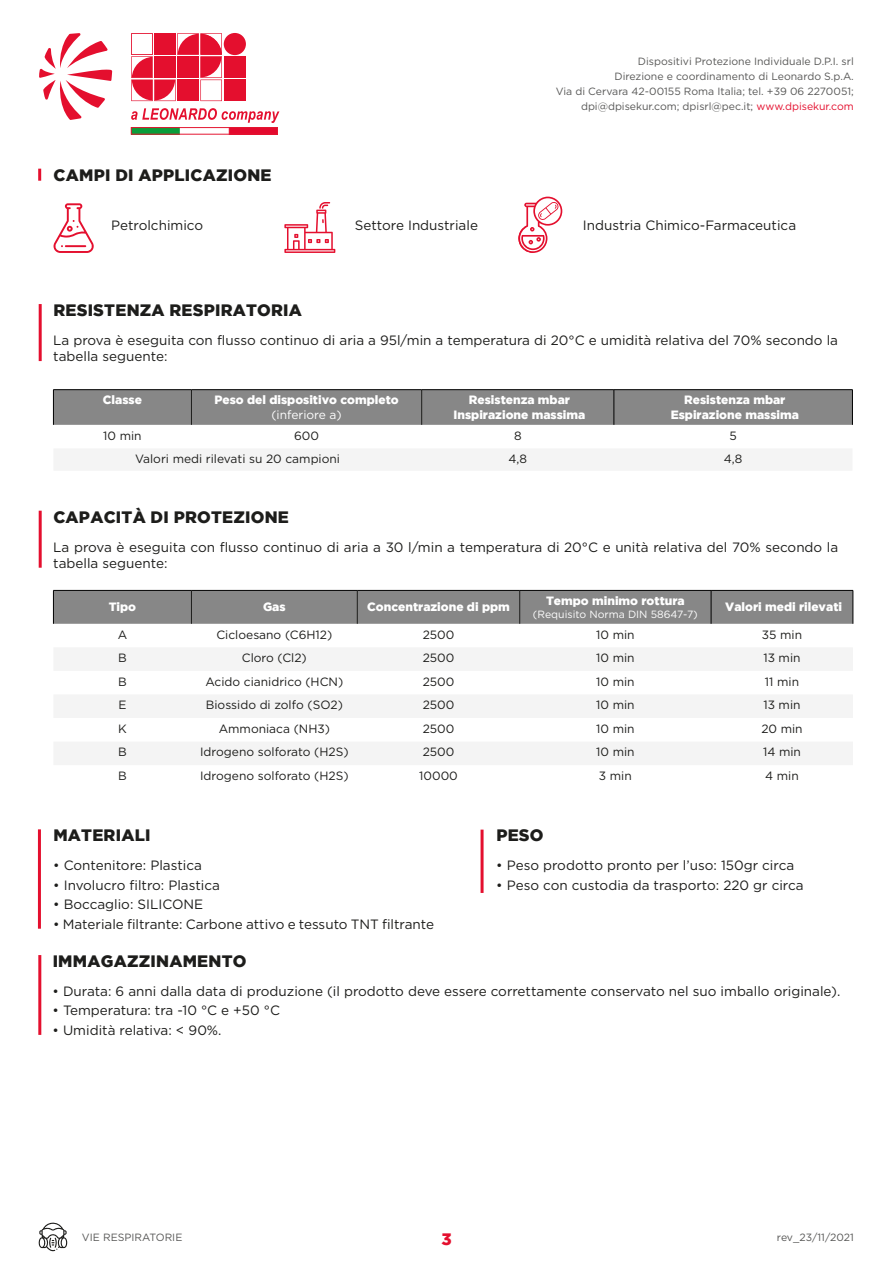
<style>
.page{position:relative;width:893px;height:1263px;background:#fff}
.page>*{position:absolute;margin:0;border:0;box-sizing:border-box;transform-origin:0 0}
.t1{font:900 16.5px "Gotham";letter-spacing:.015em;color:#1d1d1b}
.t2{font:900 16.5px "Gotham";color:#e40f2e}
.t3{font:13.5px/16.2px "Gotham";color:#1d1d1b}
.t4{font:12px "Gotham";color:#1d1d1b}
.t5{font:900 12px "Gotham";color:#fff}
.t6{font:12px "Gotham";color:#fff}
.t7{font:10.5px/15px "Gotham";color:#575756;text-align:right}
.t8{font:10.5px "Gotham";color:#fff}
.s1{color:#e40f2e}
</style>
<div class="page">
<svg style="left:39px;top:1222px;width:28px;height:29px"></svg>
<div style="left:224px;top:56px;width:22px;height:22px;background:#e40f2e"></div>
<div style="left:224px;top:80px;width:22px;height:21px;background:#e40f2e"></div>
<div style="left:224px;top:33px;width:22px;height:22px;background:#e40f2e;border-radius:50%"></div>
<svg style="left:131px;top:33px;width:91px;height:68px"></svg>
<svg style="left:131px;top:108px;width:148px;height:15px"></svg>
<svg style="left:39px;top:33px;width:73px;height:87px"></svg>
<img style="left:133px;top:129px;width:143px;height:3px">
<div style="left:131px;top:127px;width:147px;height:7px;border:1px solid #e41731"></div>
<div style="left:54px;top:591px;width:799px;height:33px;background:#878787"></div>
<svg style="left:54px;top:648px;width:799px;height:117px;fill:#f4f4f4"></svg>
<hr style="left:191px;top:591px;width:1px;height:33px;background:#1d1d1b">
<hr style="left:357px;top:591px;width:1px;height:33px;background:#1d1d1b">
<hr style="left:519px;top:591px;width:1px;height:33px;background:#1d1d1b">
<hr style="left:53px;top:590px;width:138px;height:1px;background:#000">
<hr style="left:191px;top:590px;width:166px;height:1px;background:#000">
<hr style="left:357px;top:590px;width:163px;height:1px;background:#000">
<hr style="left:520px;top:590px;width:191px;height:1px;background:#000">
<hr style="left:711px;top:590px;width:142px;height:1px;background:#000">
<hr style="left:53px;top:591px;width:1px;height:33px;background:#000">
<hr style="left:711px;top:591px;width:1px;height:33px;background:#000">
<hr style="left:853px;top:591px;width:1px;height:33px;background:#000">
<hr style="left:39px;top:511px;width:3px;height:57px;background:#e40f2e">
<hr style="left:38px;top:955px;width:3px;height:80px;background:#e40f2e">
<hr style="left:481px;top:830px;width:3px;height:63px;background:#e40f2e">
<div style="left:54px;top:390px;width:798px;height:35px;background:#878787"></div>
<div style="left:54px;top:449px;width:798px;height:21px;background:#f4f4f4"></div>
<hr style="left:191px;top:390px;width:1px;height:35px;background:#1d1d1b">
<hr style="left:421px;top:390px;width:1px;height:35px;background:#1d1d1b">
<hr style="left:53px;top:389px;width:138px;height:1px;background:#000">
<hr style="left:191px;top:389px;width:231px;height:1px;background:#000">
<hr style="left:422px;top:389px;width:192px;height:1px;background:#000">
<hr style="left:614px;top:389px;width:239px;height:1px;background:#000">
<hr style="left:53px;top:390px;width:1px;height:35px;background:#000">
<hr style="left:614px;top:390px;width:1px;height:35px;background:#000">
<hr style="left:852px;top:390px;width:1px;height:35px;background:#000">
<hr style="left:39px;top:304px;width:3px;height:57px;background:#e40f2e">
<hr style="left:38px;top:829px;width:3px;height:100px;background:#e40f2e">
<svg style="left:38px;top:169px;width:3px;height:12px"></svg>
<svg style="left:53px;top:203px;width:41px;height:50px"></svg>
<hr style="left:65px;top:245px;width:21px;height:2px;background:#e40f2e">
<svg style="left:284px;top:202px;width:51px;height:51px"></svg>
<svg style="left:518px;top:197px;width:44px;height:56px"></svg>
<p class="t1" style="left:54px;top:165px;width:219px">CAMPI DI APPLICAZIONE</p>
<p class="t7" style="left:556px;top:54px;width:300px">Dispositivi Protezione Individuale D.P.I. srl<br>Direzione e coordinamento di Leonardo S.p.A.<br>Via di Cervara 42-00155 Roma Italia; tel. +39 06 2270051; dpi@dpisekur.com; dpisrl@pec.it; <span class="s1">www.dpisekur.com</span></p>
<p class="t3" style="left:111px;top:217px;width:94px">Petrolchimico</p>
<p class="t3" style="left:355px;top:217px;width:125px">Settore Industriale</p>
<p class="t3" style="left:583px;top:217px;width:215px">Industria Chimico-Farmaceutica</p>
<p class="t1" style="left:53px;top:301px;width:250px">RESISTENZA RESPIRATORIA</p>
<p class="t3" style="left:53px;top:332px;width:786px">La prova è eseguita con flusso continuo di aria a 95l/min a temperatura di 20°C e umidità relativa del 70% secondo la tabella seguente:</p>
<p class="t5" style="left:103px;top:393px;width:41px">Classe</p>
<p class="t5" style="left:214px;top:393px;width:186px">Peso del dispositivo completo</p>
<p class="t6" style="left:271px;top:408px;width:72px">(inferiore a)</p>
<p class="t5" style="left:469px;top:393px;width:103px">Resistenza mbar</p>
<p class="t5" style="left:454px;top:408px;width:133px">Inspirazione massima</p>
<p class="t5" style="left:684px;top:393px;width:103px">Resistenza mbar</p>
<p class="t5" style="left:671px;top:408px;width:130px">Espirazione massima</p>
<p class="t4" style="left:103px;top:429px;width:40px">10 min</p>
<p class="t4" style="left:294px;top:429px;width:26px">600</p>
<p class="t4" style="left:514px;top:429px;width:9px">8</p>
<p class="t4" style="left:729px;top:429px;width:9px">5</p>
<p class="t4" style="left:135px;top:452px;width:207px">Valori medi rilevati su 20 campioni</p>
<p class="t4" style="left:508px;top:452px;width:20px">4,8</p>
<p class="t4" style="left:724px;top:452px;width:20px">4,8</p>
<p class="t1" style="left:53px;top:507px;width:237px">CAPACITÀ DI PROTEZIONE</p>
<p class="t3" style="left:53px;top:538px;width:787px">La prova è eseguita con flusso continuo di aria a 30 l/min a temperatura di 20°C e unità relativa del 70% secondo la tabella seguente:</p>
<p class="t5" style="left:109px;top:600px;width:29px">Tipo</p>
<p class="t5" style="left:263px;top:600px;width:24px">Gas</p>
<p class="t5" style="left:367px;top:600px;width:144px">Concentrazione di ppm</p>
<p class="t5" style="left:546px;top:594px;width:140px">Tempo minimo rottura</p>
<p class="t8" style="left:533px;top:608px;width:166px">(Requisito Norma DIN 58647-7)</p>
<p class="t5" style="left:725px;top:600px;width:118px">Valori medi rilevati</p>
<p class="t4" style="left:118px;top:628px;width:11px">A</p>
<p class="t4" style="left:216px;top:628px;width:117px">Cicloesano (C6H12)</p>
<p class="t4" style="left:423px;top:628px;width:33px">2500</p>
<p class="t4" style="left:596px;top:628px;width:40px">10 min</p>
<p class="t4" style="left:762px;top:628px;width:42px">35 min</p>
<p class="t4" style="left:118px;top:651px;width:10px">B</p>
<p class="t4" style="left:242px;top:651px;width:66px">Cloro (Cl2)</p>
<p class="t4" style="left:423px;top:651px;width:33px">2500</p>
<p class="t4" style="left:596px;top:651px;width:40px">10 min</p>
<p class="t4" style="left:763px;top:651px;width:39px">13 min</p>
<p class="t4" style="left:118px;top:675px;width:10px">B</p>
<p class="t4" style="left:205px;top:675px;width:139px">Acido cianidrico (HCN)</p>
<p class="t4" style="left:423px;top:675px;width:33px">2500</p>
<p class="t4" style="left:596px;top:675px;width:40px">10 min</p>
<p class="t4" style="left:765px;top:675px;width:36px">11 min</p>
<p class="t4" style="left:118px;top:698px;width:10px">E</p>
<p class="t4" style="left:206px;top:698px;width:139px">Biossido di zolfo (SO2)</p>
<p class="t4" style="left:423px;top:698px;width:33px">2500</p>
<p class="t4" style="left:596px;top:698px;width:40px">10 min</p>
<p class="t4" style="left:763px;top:698px;width:39px">13 min</p>
<p class="t4" style="left:118px;top:722px;width:10px">K</p>
<p class="t4" style="left:219px;top:722px;width:113px">Ammoniaca (NH3)</p>
<p class="t4" style="left:423px;top:722px;width:33px">2500</p>
<p class="t4" style="left:596px;top:722px;width:40px">10 min</p>
<p class="t4" style="left:761px;top:722px;width:43px">20 min</p>
<p class="t4" style="left:118px;top:745px;width:10px">B</p>
<p class="t4" style="left:200px;top:745px;width:150px">Idrogeno solforato (H2S)</p>
<p class="t4" style="left:423px;top:745px;width:33px">2500</p>
<p class="t4" style="left:596px;top:745px;width:40px">10 min</p>
<p class="t4" style="left:763px;top:745px;width:39px">14 min</p>
<p class="t4" style="left:118px;top:769px;width:10px">B</p>
<p class="t4" style="left:200px;top:769px;width:150px">Idrogeno solforato (H2S)</p>
<p class="t4" style="left:419px;top:769px;width:40px">10000</p>
<p class="t4" style="left:599px;top:769px;width:34px">3 min</p>
<p class="t4" style="left:765px;top:769px;width:35px">4 min</p>
<p class="t1" style="left:53px;top:826px;width:99px">MATERIALI</p>
<p class="t3" style="left:53px;top:857px;width:150px">• Contenitore: Plastica</p>
<p class="t3" style="left:53px;top:876px;width:168px">• Involucro filtro: Plastica</p>
<p class="t3" style="left:53px;top:896px;width:152px">• Boccaglio: SILICONE</p>
<p class="t3" style="left:53px;top:915px;width:382px">• Materiale filtrante: Carbone attivo e tessuto TNT filtrante</p>
<p class="t1" style="left:53px;top:952px;width:195px">IMMAGAZZINAMENTO</p>
<p class="t1" style="left:496px;top:826px;width:49px">PESO</p>
<p class="t3" style="left:496px;top:857px;width:299px">• Peso prodotto pronto per l’uso: 150gr circa</p>
<p class="t3" style="left:496px;top:876px;width:309px">• Peso con custodia da trasporto: 220 gr circa</p>
<p class="t3" style="left:53px;top:983px;width:789px">• Durata: 6 anni dalla data di produzione (il prodotto deve essere correttamente conservato nel suo imballo originale).</p>
<p class="t3" style="left:53px;top:1002px;width:229px">• Temperatura: tra -10 °C e +50 °C</p>
<p class="t3" style="left:53px;top:1022px;width:170px">• Umidità relativa: &lt; 90%.</p>
<p class="t7" style="left:82px;top:1230px;width:102px">VIE RESPIRATORIE</p>
<p class="t2" style="left:441px;top:1230px;width:12px">3</p>
<p class="t7" style="left:777px;top:1230px;width:78px">rev_23/11/2021</p>
</div>
